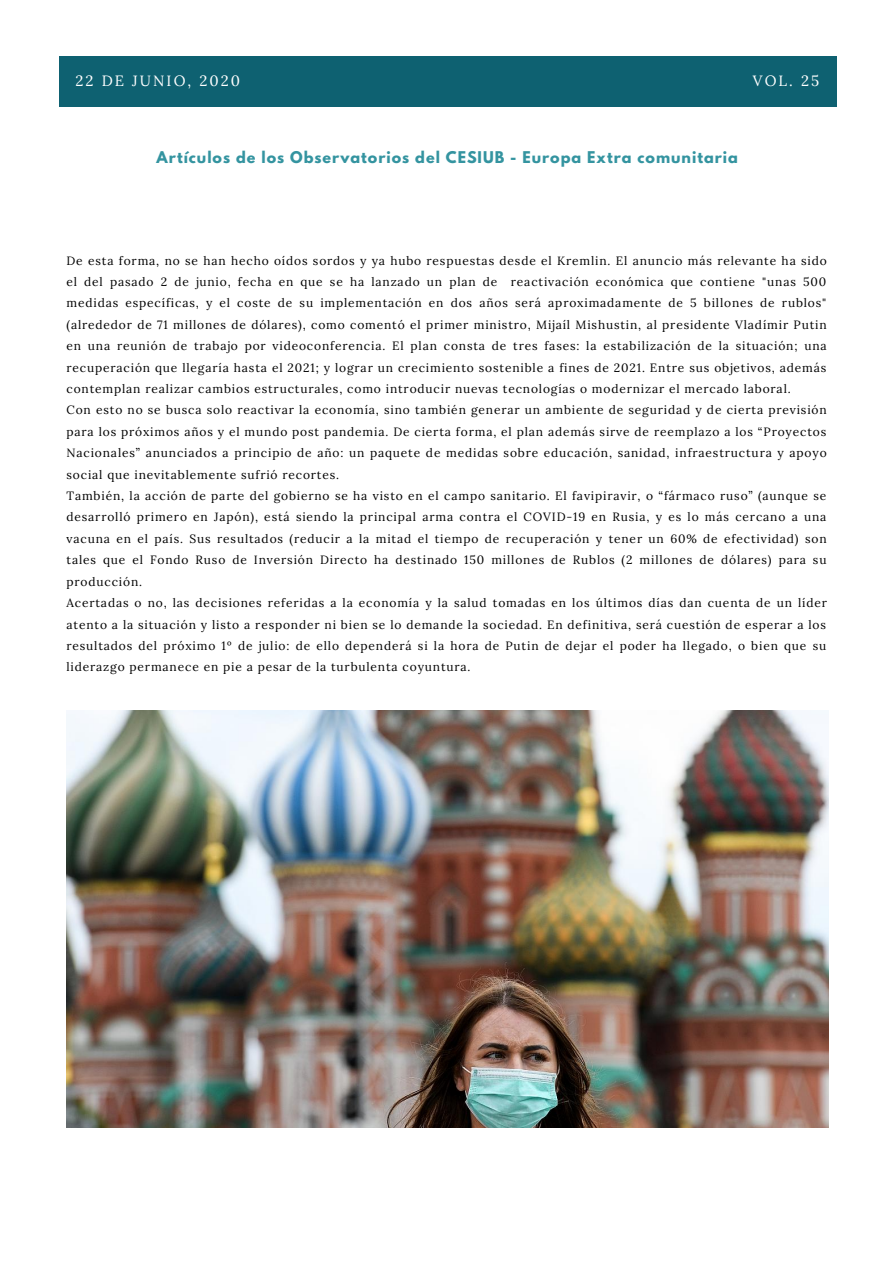
<style>
.page{position:relative;width:894px;height:1264px;background:#fff}
.page>*{position:absolute;margin:0;border:0;box-sizing:border-box;transform-origin:0 0}
.t1{font:14.85px "Lora";letter-spacing:.14em;color:#fff}
.t2{font:700 14.4px "League Spartan";letter-spacing:.07em;color:#3494a0}
.t3{font:12px/21.5px "Lora";letter-spacing:.07em;color:#000}
</style>
<div class="page">
<img style="left:66px;top:710px;width:762px;height:417px">
<div style="left:60px;top:56px;width:776px;height:50px;background:#0e6171"></div>
<p class="t1" style="left:75px;top:71px;width:166px">22 DE JUNIO, 2020</p>
<p class="t1" style="left:752px;top:71px;width:68px">VOL. 25</p>
<p class="t2" style="left:157px;top:150px;width:582px">Artículos de los Observatorios del CESIUB - Europa Extra comunitaria</p>
<p class="t3" style="left:66px;top:249px;width:761px">De esta forma, no se han hecho oídos sordos y ya hubo respuestas desde el Kremlin. El anuncio más relevante ha sido el del pasado 2 de junio, fecha en que se ha lanzado un plan de reactivación económica que contiene "unas 500 medidas específicas, y el coste de su implementación en dos años será aproximadamente de 5 billones de rublos" (alrededor de 71 millones de dólares), como comentó el primer ministro, Mijaíl Mishustin, al presidente Vladímir Putin en una reunión de trabajo por videoconferencia. El plan consta de tres fases: la estabilización de la situación; una recuperación que llegaría hasta el 2021; y lograr un crecimiento sostenible a fines de 2021. Entre sus objetivos, además contemplan realizar cambios estructurales, como introducir nuevas tecnologías o modernizar el mercado laboral.<br>Con esto no se busca solo reactivar la economía, sino también generar un ambiente de seguridad y de cierta previsión para los próximos años y el mundo post pandemia. De cierta forma, el plan además sirve de reemplazo a los “Proyectos Nacionales” anunciados a principio de año: un paquete de medidas sobre educación, sanidad, infraestructura y apoyo social que inevitablemente sufrió recortes.<br>También, la acción de parte del gobierno se ha visto en el campo sanitario. El favipiravir, o “fármaco ruso” (aunque se desarrolló primero en Japón), está siendo la principal arma contra el COVID-19 en Rusia, y es lo más cercano a una vacuna en el país. Sus resultados (reducir a la mitad el tiempo de recuperación y tener un 60% de efectividad) son tales que el Fondo Ruso de Inversión Directo ha destinado 150 millones de Rublos (2 millones de dólares) para su producción.<br>Acertadas o no, las decisiones referidas a la economía y la salud tomadas en los últimos días dan cuenta de un líder atento a la situación y listo a responder ni bien se lo demande la sociedad. En definitiva, será cuestión de esperar a los resultados del próximo 1º de julio: de ello dependerá si la hora de Putin de dejar el poder ha llegado, o bien que su liderazgo permanece en pie a pesar de la turbulenta coyuntura.</p>
</div>
